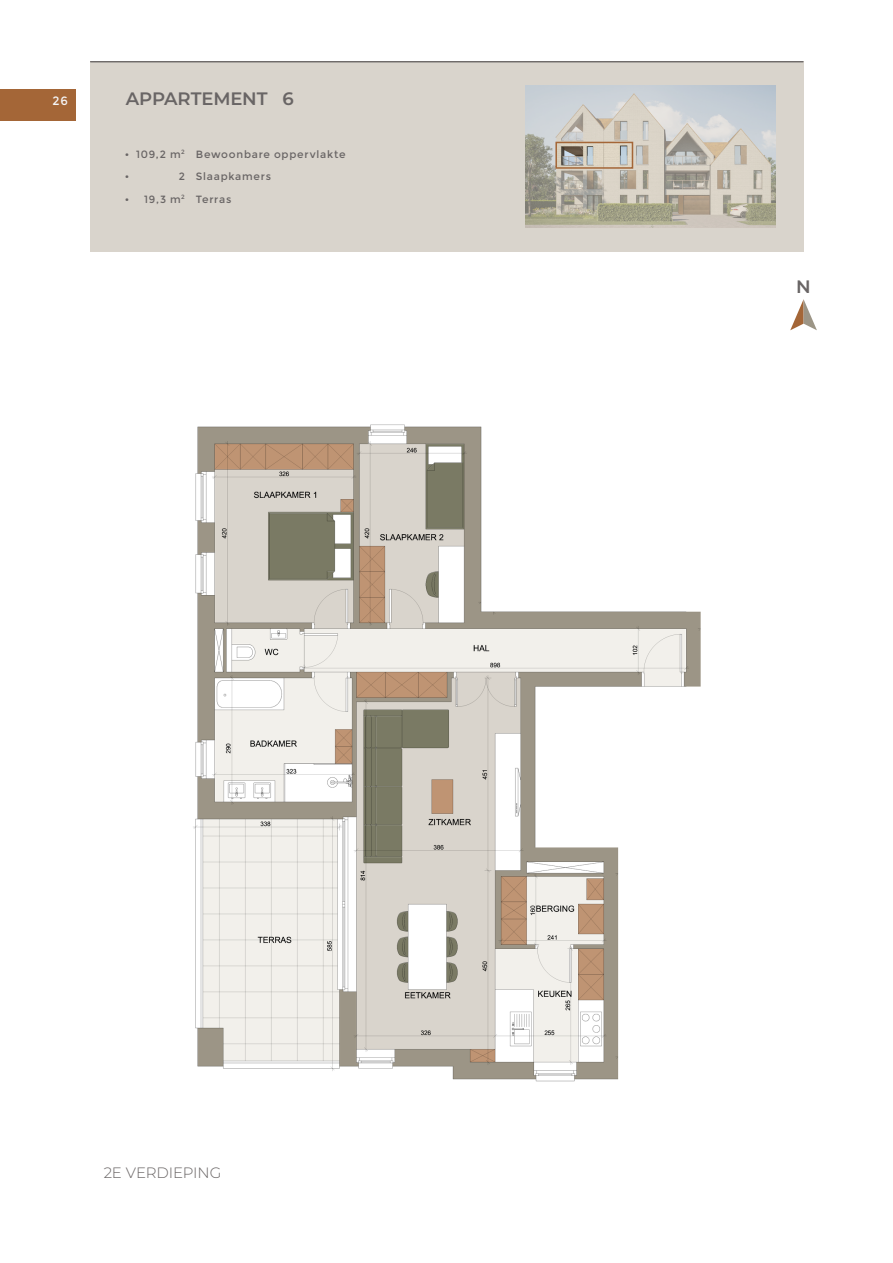
<style>
.page{position:relative;width:893px;height:1263px;background:#fff}
.page>*{position:absolute;margin:0;border:0;box-sizing:border-box;transform-origin:0 0}
._40_50___Left{font:600 18px "Montserrat";letter-spacing:-.005em;color:#696565}
._40_50___Left-2{font:300 15px "Montserrat";letter-spacing:-.01em;color:#696565}
._8_15_-_Center{font:12px "Montserrat";color:#f5f5f6}
._8_15___Left{font:10.5px "Montserrat";letter-spacing:.07em;color:#696565}
</style>
<div class="page">
<div style="left:0;top:90px;width:76px;height:31px;background:#a46637"></div>
<div style="left:90px;top:61px;width:714px;height:191px;background:#d9d4cc"></div>
<hr style="left:91px;top:61px;width:713px;height:1px;background:#696565">
<hr style="left:90px;top:61px;width:713px;height:1px;background:#696565">
<svg style="left:525px;top:85px;width:251px;height:143px"></svg>
<div style="left:555px;top:142px;width:78px;height:27px;border:2px solid #a46637"></div>
<svg style="left:790px;top:299px;width:27px;height:31px"></svg>
<img style="left:193px;top:424px;width:508px;height:658px">
<p class="_8_15_-_Center" style="left:53px;top:94px;width:17px">26</p>
<p class="_40_50___Left" style="left:126px;top:87px;width:169px">APPARTEMENT 6</p>
<p class="_8_15___Left" style="left:136px;top:148px;width:50px">109,2 m<sup>2</sup></p>
<p class="_8_15___Left" style="left:179px;top:170px;width:8px">2</p>
<p class="_8_15___Left" style="left:144px;top:193px;width:42px">19,3 m<sup>2</sup></p>
<p class="_8_15___Left" style="left:125px;top:148px;width:6px">•</p>
<p class="_8_15___Left" style="left:196px;top:148px;width:151px">Bewoonbare oppervlakte</p>
<p class="_8_15___Left" style="left:125px;top:170px;width:6px">•</p>
<p class="_8_15___Left" style="left:196px;top:170px;width:77px">Slaapkamers</p>
<p class="_8_15___Left" style="left:125px;top:193px;width:6px">•</p>
<p class="_8_15___Left" style="left:196px;top:193px;width:37px">Terras</p>
<p class="_40_50___Left-2" style="left:104px;top:1162px;width:119px">2E VERDIEPING</p>
<p class="_40_50___Left" style="left:796px;top:274px;width:16px">N</p>
</div>
